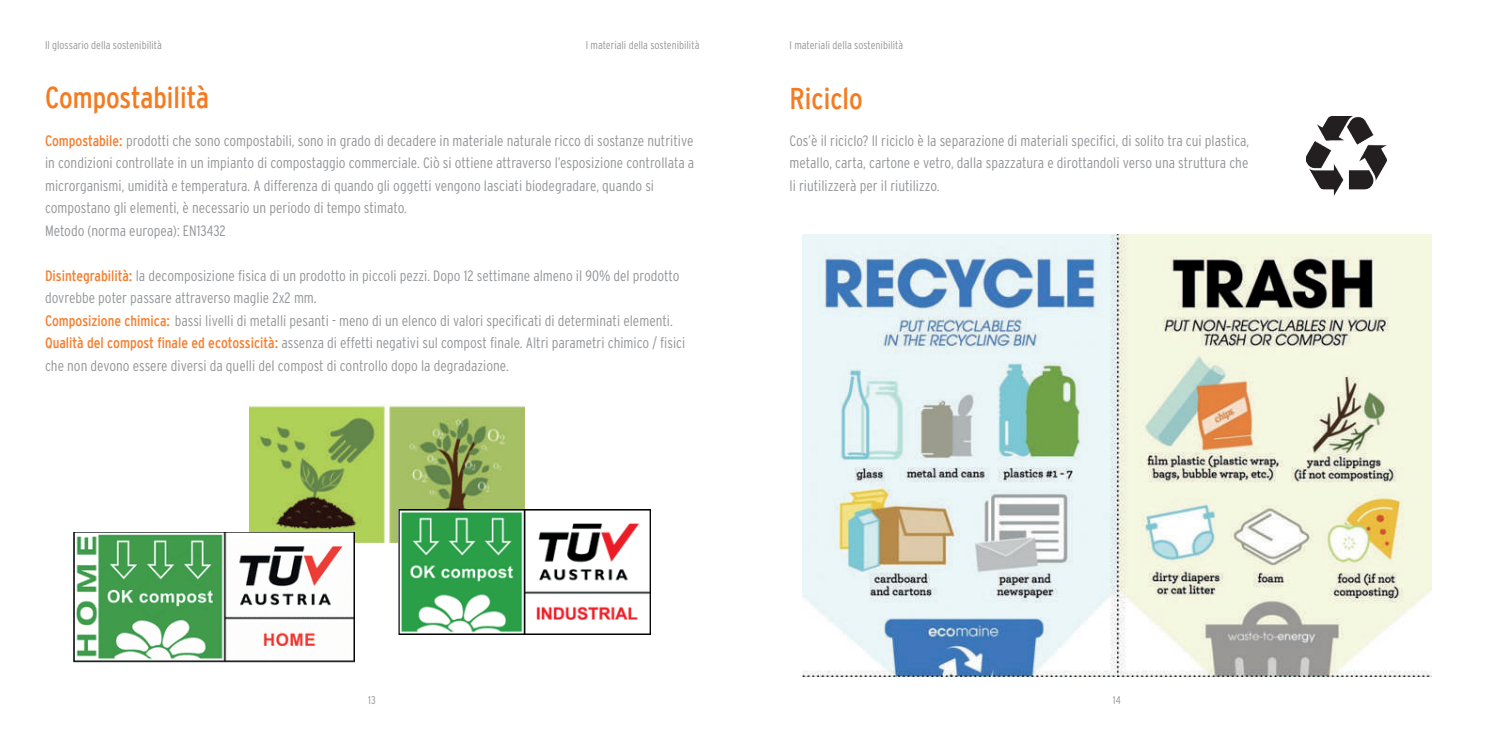
<style>
.page{position:relative;width:1489px;height:745px;background:#fff}
.page>*{position:absolute;margin:0;border:0;box-sizing:border-box;transform-origin:0 0}
.t1{font:condensed 30px "Interstate";color:#f47b21}
.t2{font:300 condensed 15px/22.5px "Interstate";color:#939598}
.t3{font:300 condensed 11.25px "Interstate";color:#939598}
.s1{font-weight:400;color:#f48032}
</style>
<div class="page">
<img style="left:250px;top:404px;width:275px;height:138px">
<img style="left:73px;top:531px;width:281px;height:132px">
<img style="left:398px;top:508px;width:253px;height:126px">
<img style="left:802px;top:234px;width:628px;height:442px">
<img style="left:1306px;top:116px;width:80px;height:79px">
<p class="t3" style="left:45px;top:39px;width:118px">Il glossario della sostenibilità</p>
<h1 class="t1" style="left:45px;top:81px;width:166px">Compostabilità</h1>
<p class="t3" style="left:585px;top:39px;width:115px">I materiali della sostenibilità</p>
<p class="t3" style="left:789px;top:39px;width:115px">I materiali della sostenibilità</p>
<h1 class="t1" style="left:789px;top:81px;width:75px">Riciclo</h1>
<p class="t2" style="left:45px;top:129px;width:650px"><span class="s1">Compostabile:</span> prodotti che sono compostabili, sono in grado di decadere in materiale naturale ricco di sostanze nutritive in condizioni controllate in un impianto di compostaggio commerciale. Ciò si ottiene attraverso l’esposizione controllata a microrganismi, umidità e temperatura. A differenza di quando gli oggetti vengono lasciati biodegradare, quando si compostano gli elementi, è necessario un periodo di tempo stimato.<br>Metodo (norma europea): EN13432</p>
<p class="t2" style="left:45px;top:264px;width:642px"><span class="s1">Disintegrabilità:</span> la decomposizione fisica di un prodotto in piccoli pezzi. Dopo 12 settimane almeno il 90% del prodotto dovrebbe poter passare attraverso maglie 2x2 mm.<br><span class="s1">Composizione chimica:</span> bassi livelli di metalli pesanti - meno di un elenco di valori specificati di determinati elementi.<br><span class="s1">Qualità del compost finale ed ecotossicità:</span> assenza di effetti negativi sul compost finale. Altri parametri chimico / fisici che non devono essere diversi da quelli del compost di controllo dopo la degradazione.</p>
<p class="t2" style="left:789px;top:129px;width:461px;text-align:justify">Cos’è il riciclo? Il riciclo è la separazione di materiali specifici, di solito tra cui plastica, metallo, carta, cartone e vetro, dalla spazzatura e dirottandoli verso una struttura che li riutilizzerà per il riutilizzo.</p>
<p class="t3" style="left:368px;top:693px;width:9px">13</p>
<p class="t3" style="left:1112px;top:693px;width:9px">14</p>
</div>
